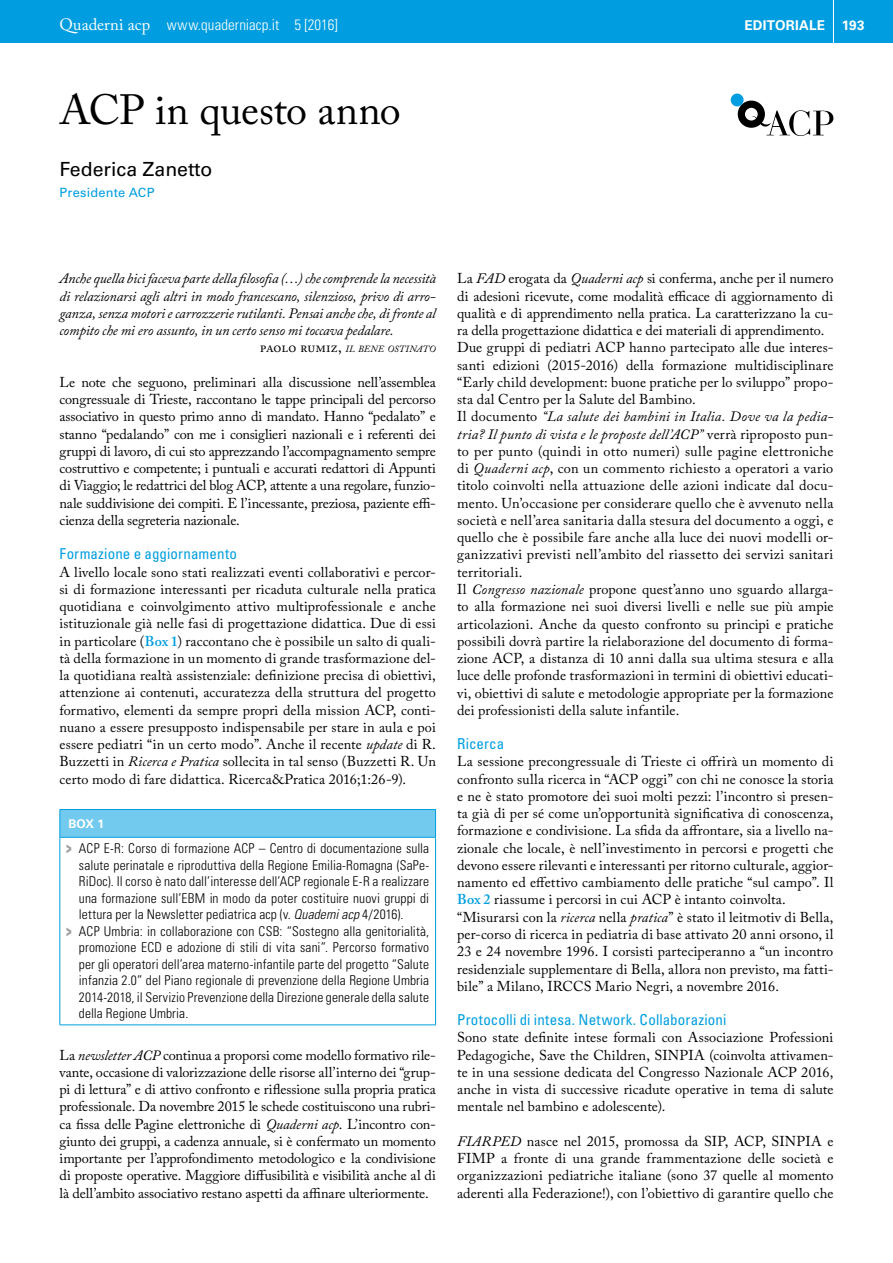
<style>
.page{position:relative;width:893px;height:1263px;background:#fff}
.page>*{position:absolute;margin:0;border:0;box-sizing:border-box;transform-origin:0 0}
.t1{font:42px "Adobe Caslon Pro";letter-spacing:-.015em;color:#000}
.t2{font:19.5px "Univers LT Std";color:#000}
.t3{font:condensed 15px "Univers LT Std";letter-spacing:.01em;color:#009ee0}
.t4{font:300 condensed 15px "Univers LT Std";letter-spacing:.005em;color:#fff}
.t5{font:14.25px/17.2px "Adobe Caslon Pro";letter-spacing:.01em;color:#000;text-align:justify}
.t6{font:italic 14.25px/17.2px "Adobe Caslon Pro";letter-spacing:-.01em;color:#000;text-align:justify}
.t7{font:300 condensed 13.5px "Univers LT Std";letter-spacing:.01em;color:#000}
.t8{font:700 13.5px "Univers LT Std";letter-spacing:.015em;color:#fff}
.t9{font:12.75px "Univers LT Std";letter-spacing:.015em;color:#009ee0}
.t10{font:700 12px "Univers LT Std";color:#fff}
.t11{font:italic 9.45px "Adobe Caslon Pro";letter-spacing:.025em;color:#000}
.s1{font-family:"Adobe Caslon Pro";font-weight:400;font-stretch:normal;font-size:16.5px}
.s2{font-style:inherit}
.s3{font-style:normal;font-size:14.25px}
.s4{font-weight:600;color:#009ee0}
.s5{font-style:italic}
.s6{font-family:"Univers LT Std X Black Ex";font-weight:400;font-stretch:normal;font-size:16.2px;color:#9c9e9f}
</style>
<div class="page">
<div style="left:0;top:0;width:893px;height:43px;background:#009ee0"></div>
<hr style="left:833px;top:0;width:1px;height:48px;background:#fff">
<div style="left:731px;top:94px;width:13px;height:12px;background:#009ee0;border-radius:50%"></div>
<svg style="left:738px;top:101px;width:96px;height:35px"></svg>
<div style="left:60px;top:809px;width:376px;height:28px;background:#72caef"></div>
<svg style="left:435px;top:810px;width:1px;height:27px"></svg>
<hr style="left:60px;top:809px;width:376px;height:1px;background:#009ee0">
<svg style="left:60px;top:810px;width:1px;height:27px"></svg>
<hr style="left:60px;top:837px;width:376px;height:1px;background:#009ee0">
<hr style="left:60px;top:838px;width:1px;height:186px;background:#009ee0">
<hr style="left:435px;top:838px;width:1px;height:186px;background:#009ee0">
<hr style="left:60px;top:1024px;width:376px;height:1px;background:#009ee0">
<p class="t4" style="left:60px;top:15px;width:280px"><span class="s1">Quaderni acp</span> www.quaderniacp.it <span class="s2">5 [2016]</span></p>
<p class="t8" style="left:744px;top:17px;width:82px">EDITORIALE</p>
<p class="t8" style="left:842px;top:17px;width:24px">193</p>
<h1 class="t1" style="left:60px;top:85px;width:343px">ACP in questo anno</h1>
<h2 class="t2" style="left:60px;top:158px;width:154px">Federica Zanetto</h2>
<p class="t9" style="left:60px;top:185px;width:96px">Presidente ACP</p>
<p class="t6" style="left:60px;top:270px;width:378px">Anche quella bici faceva parte della filosofia (…) che comprende la necessità di relazionarsi agli altri in modo francescano, silenzioso, privo di arro&shy;ganza, senza motori e carrozzerie rutilanti. Pensai anche che, di fronte al compito che mi ero assunto, in un certo senso mi toccava pedalare.</p>
<p class="t11" style="left:260px;top:344px;width:178px"><span class="s3">paolo rumiz,</span> IL BENE OSTINATO</p>
<p class="t5" style="left:60px;top:373px;width:378px">Le note che seguono, preliminari alla discussione nell’assemblea congressuale di Trieste, raccontano le tappe principali del percorso associativo in questo primo anno di mandato. Hanno “pedalato” e stanno “pedalando” con me i consiglieri nazionali e i referenti dei gruppi di lavoro, di cui sto apprezzando l’accompagnamento sempre costruttivo e competente; i puntuali e accurati redattori di Appunti di Viaggio; le redattrici del blog ACP, attente a una regolare, funzio&shy;nale suddivisione dei compiti. E l’incessante, preziosa, paziente effi&shy;cienza della segreteria nazionale.</p>
<p class="t3" style="left:60px;top:544px;width:179px">Formazione e aggiornamento</p>
<p class="t5" style="left:60px;top:563px;width:378px">A livello locale sono stati realizzati eventi collaborativi e percor&shy;si di formazione interessanti per ricaduta culturale nella pratica quotidiana e coinvolgimento attivo multiprofessionale e anche istituzionale già nelle fasi di progettazione didattica. Due di essi in particolare (<span class="s4">Box 1</span>) raccontano che è possibile un salto di quali&shy;tà della formazione in un momento di grande trasformazione del&shy;la quotidiana realtà assistenziale: definizione precisa di obiettivi, attenzione ai contenuti, accuratezza della struttura del progetto formativo, elementi da sempre propri della mission ACP, conti&shy;nuano a essere presupposto indispensabile per stare in aula e poi essere pediatri “in un certo modo”. Anche il recente <span class="s5">update</span> di R.<br>Buzzetti in <span class="s5">Ricerca e Pratica</span> sollecita in tal senso (Buzzetti R. Un certo modo di fare didattica. Ricerca&amp;Pratica 2016;1:26-9).</p>
<p class="t10" style="left:68px;top:816px;width:37px">BOX 1</p>
<p class="t7" style="left:66px;top:841px;width:364px"><span class="s6">&gt;</span> ACP E-R: Corso di formazione ACP – Centro di documentazione sulla</p>
<p class="t7" style="left:79px;top:857px;width:352px">salute perinatale e riproduttiva della Regione Emilia-Romagna (SaPe-</p>
<p class="t7" style="left:79px;top:873px;width:352px">RiDoc). Il corso è nato dall’interesse dell’ACP regionale E-R a realizzare</p>
<p class="t7" style="left:79px;top:890px;width:352px">una formazione sull’EBM in modo da poter costituire nuovi gruppi di</p>
<p class="t7" style="left:79px;top:906px;width:326px">lettura per la Newsletter pediatrica acp (v. <span class="s5">Quaderni acp</span> 4/2016).</p>
<p class="t7" style="left:66px;top:923px;width:364px"><span class="s6">&gt;</span> ACP Umbria: in collaborazione con CSB: “Sostegno alla genitorialità,</p>
<p class="t7" style="left:79px;top:939px;width:352px">promozione ECD e adozione di stili di vita sani”. Percorso formativo</p>
<p class="t7" style="left:79px;top:956px;width:352px">per gli operatori dell’area materno-infantile parte del progetto “Salute</p>
<p class="t7" style="left:79px;top:972px;width:352px">infanzia 2.0” del Piano regionale di prevenzione della Regione Umbria</p>
<p class="t7" style="left:79px;top:989px;width:352px">2014-2018, il Servizio Prevenzione della Direzione generale della salute</p>
<p class="t7" style="left:79px;top:1005px;width:111px">della Regione Umbria.</p>
<p class="t5" style="left:60px;top:1046px;width:378px">La <span class="s5">newsletter ACP</span> continua a proporsi come modello formativo rile&shy;vante, occasione di valorizzazione delle risorse all’interno dei “grup&shy;pi di lettura” e di attivo confronto e riflessione sulla propria pratica professionale. Da novembre 2015 le schede costituiscono una rubri&shy;ca fissa delle Pagine elettroniche di <span class="s5">Quaderni acp</span>. L’incontro con&shy;giunto dei gruppi, a cadenza annuale, si è confermato un momento importante per l’approfondimento metodologico e la condivisione di proposte operative. Maggiore diffusibilità e visibilità anche al di là dell’ambito associativo restano aspetti da affinare ulteriormente.</p>
<p class="t5" style="left:457px;top:270px;width:378px;text-align:left">La <span class="s5">FAD</span> erogata da <span class="s5">Quaderni acp</span> si conferma, anche per il numero di adesioni ricevute, come modalità efficace di aggiornamento di qualità e di apprendimento nella pratica. La caratterizzano la cu&shy;ra della progettazione didattica e dei materiali di apprendimento.<br>Due gruppi di pediatri ACP hanno partecipato alle due interes&shy;santi edizioni (2015-2016) della formazione multidisciplinare “Early child development: buone pratiche per lo sviluppo” propo&shy;sta dal Centro per la Salute del Bambino.<br>Il documento <span class="s5">“La salute dei bambini in Italia. Dove va la pedia&shy;tria? Il punto di vista e le proposte dell’ACP”</span> verrà riproposto pun&shy;to per punto (quindi in otto numeri) sulle pagine elettroniche di <span class="s5">Quaderni acp</span>, con un commento richiesto a operatori a vario titolo coinvolti nella attuazione delle azioni indicate dal docu&shy;mento. Un’occasione per considerare quello che è avvenuto nella società e nell’area sanitaria dalla stesura del documento a oggi, e quello che è possibile fare anche alla luce dei nuovi modelli or&shy;ganizzativi previsti nell’ambito del riassetto dei servizi sanitari territoriali.<br>Il <span class="s5">Congresso nazionale</span> propone quest’anno uno sguardo allarga&shy;to alla formazione nei suoi diversi livelli e nelle sue più ampie articolazioni. Anche da questo confronto su principi e pratiche possibili dovrà partire la rielaborazione del documento di forma&shy;zione ACP, a distanza di 10 anni dalla sua ultima stesura e alla luce delle profonde trasformazioni in termini di obiettivi educati&shy;vi, obiettivi di salute e metodologie appropriate per la formazione dei professionisti della salute infantile.</p>
<p class="t3" style="left:457px;top:734px;width:49px">Ricerca</p>
<p class="t5" style="left:457px;top:753px;width:378px;text-align:left">La sessione precongressuale di Trieste ci offrirà un momento di confronto sulla ricerca in “ACP oggi” con chi ne conosce la storia e ne è stato promotore dei suoi molti pezzi: l’incontro si presen&shy;ta già di per sé come un’opportunità significativa di conoscenza, formazione e condivisione. La sfida da affrontare, sia a livello na&shy;zionale che locale, è nell’investimento in percorsi e progetti che devono essere rilevanti e interessanti per ritorno culturale, aggior&shy;namento ed effettivo cambiamento delle pratiche “sul campo”. Il <span class="s4">Box 2</span> riassume i percorsi in cui ACP è intanto coinvolta. “Misurarsi con la <span class="s5">ricerca</span> nella <span class="s5">pratica</span>” è stato il leitmotiv di Bella, per-corso di ricerca in pediatria di base attivato 20 anni orsono, il 23 e 24 novembre 1996. I corsisti parteciperanno a “un incontro residenziale supplementare di Bella, allora non previsto, ma fatti&shy;bile” a Milano, IRCCS Mario Negri, a novembre 2016.</p>
<p class="t3" style="left:457px;top:1010px;width:271px">Protocolli di intesa. Network. Collaborazioni</p>
<p class="t5" style="left:457px;top:1029px;width:378px">Sono state definite intese formali con Associazione Professioni Pedagogiche, Save the Children, SINPIA (coinvolta attivamen&shy;te in una sessione dedicata del Congresso Nazionale ACP 2016, anche in vista di successive ricadute operative in tema di salute mentale nel bambino e adolescente).</p>
<p class="t5" style="left:457px;top:1132px;width:378px"><span class="s5">FIARPED</span> nasce nel 2015, promossa da SIP, ACP, SINPIA e FIMP a fronte di una grande frammentazione delle società e organizzazioni pediatriche italiane (sono 37 quelle al momento aderenti alla Federazione!), con l’obiettivo di garantire quello che</p>
</div>
